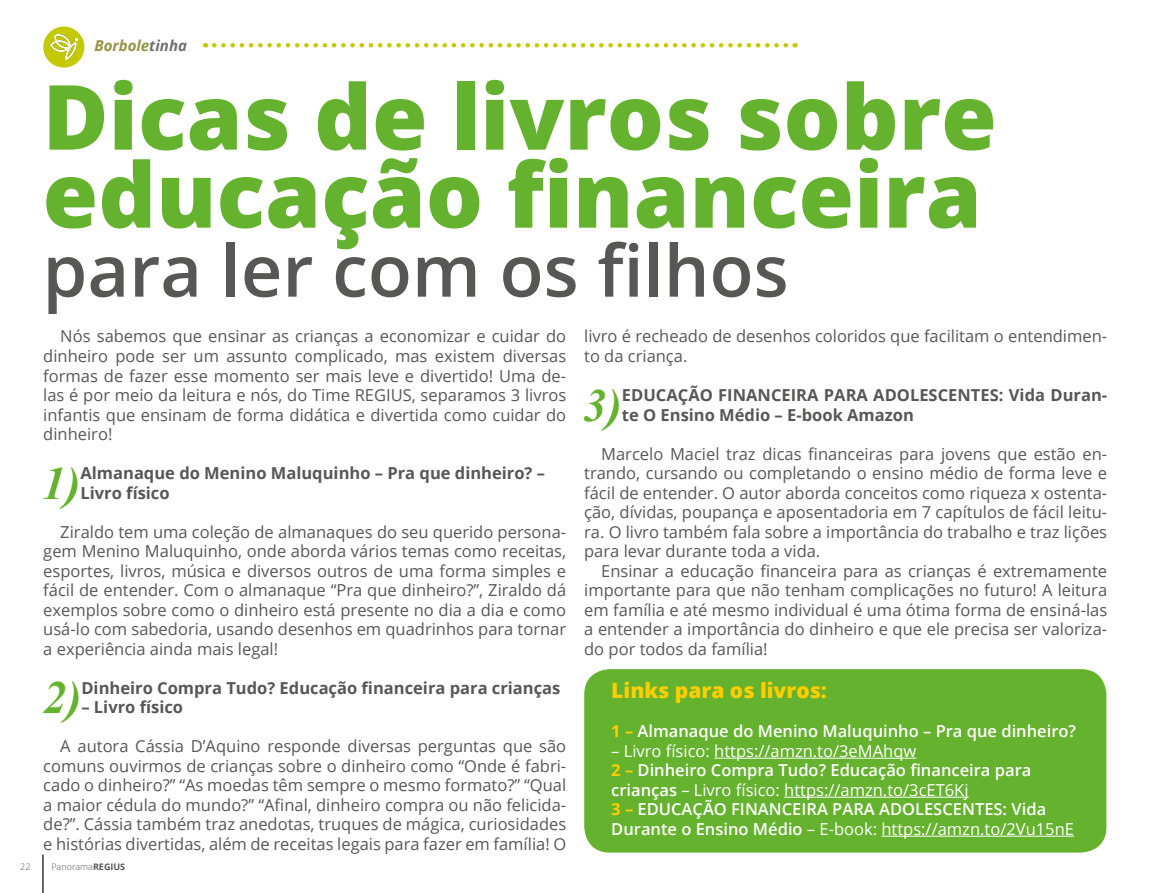
<style>
.page{position:relative;width:1149px;height:893px;background:#fff}
.page>*{position:absolute;margin:0;border:0;box-sizing:border-box;transform-origin:0 0}
.t1{font:800 90px "Open Sans";color:#65b22e}
.t2{font:600 72px "Open Sans";color:#575756}
.Estilo_de_parágrafo{font:italic 700 45.9px "Times New Roman";color:#65b22e}
.Parágrafo_simples{font:800 21px "Open Sans";color:#ffce00}
.Parágrafo_simples-2{font:16.5px/19.5px "Open Sans";color:#575756;text-align:justify}
.Parágrafo_simples-3{font:600 16.5px/19.5px "Open Sans";color:#fff}
.Estilo_de_parágrafo-2{font:700 16.5px/19.5px "Open Sans";color:#575756}
.Parágrafo_simples-4{font:16.5px "Open Sans";color:#fff}
.t3{font:italic 700 15px "Open Sans";color:#949348}
.t4{font:300 9px "Open Sans";color:#575756}
.s1{color:#706f6f}
.s2{font-weight:700}
.s3{font-weight:700;color:#ffce00}
.s4{font-weight:400}
</style>
<div class="page">
<svg style="left:43px;top:854px;width:1px;height:39px"></svg>
<div style="left:43px;top:27px;width:41px;height:41px;background:#c4c900;border-radius:50%"></div>
<svg style="left:214px;top:43px;width:581px;height:5px"></svg>
<div style="left:584px;top:669px;width:522px;height:184px;background:#65b22e;border-radius:26px"></div>
<hr style="left:714px;top:758px;width:202px;height:1px;background:#fff">
<hr style="left:784px;top:797px;width:184px;height:1px;background:#fff">
<hr style="left:881px;top:836px;width:192px;height:1px;background:#fff">
<img style="left:50px;top:34px;width:28px;height:26px">
<p class="t3" style="left:94px;top:35px;width:94px">Borbole<span class="s1">tinha</span></p>
<p class="t1" style="left:43px;top:48px;width:955px">Dicas de livros sobre</p>
<p class="t1" style="left:43px;top:126px;width:940px">educação financeira</p>
<p class="t2" style="left:43px;top:221px;width:747px">para ler com os filhos</p>
<p class="Parágrafo_simples-2" style="left:43px;top:326px;width:524px;text-indent:17px">Nós sabemos que ensinar as crianças a economizar e cuidar do dinheiro pode ser um assunto complicado, mas existem diversas formas de fazer esse momento ser mais leve e divertido! Uma de&shy;las é por meio da leitura e nós, do Time REGIUS, separamos 3 livros infantis que ensinam de forma didática e divertida como cuidar do dinheiro!</p>
<p class="Estilo_de_parágrafo" style="left:42px;top:451px;width:40px">1)</p>
<p class="Estilo_de_parágrafo-2" style="left:80px;top:463px;width:466px">Almanaque do Menino Maluquinho – Pra que dinheiro? –<br>Livro físico</p>
<p class="Parágrafo_simples-2" style="left:43px;top:521px;width:524px;text-indent:17px">Ziraldo tem uma coleção de almanaques do seu querido persona&shy;gem Menino Maluquinho, onde aborda vários temas como receitas, esportes, livros, música e diversos outros de uma forma simples e fácil de entender. Com o almanaque “Pra que dinheiro?”, Ziraldo dá exemplos sobre como o dinheiro está presente no dia a dia e como usá-lo com sabedoria, usando desenhos em quadrinhos para tornar a experiência ainda mais legal!</p>
<p class="Estilo_de_parágrafo" style="left:43px;top:666px;width:40px">2)</p>
<p class="Estilo_de_parágrafo-2" style="left:81px;top:677px;width:480px">Dinheiro Compra Tudo? Educação financeira para crianças</p>
<p class="Estilo_de_parágrafo-2" style="left:81px;top:697px;width:103px">– Livro físico</p>
<p class="Parágrafo_simples-2" style="left:43px;top:736px;width:524px;text-indent:17px">A autora Cássia D’Aquino responde diversas perguntas que são comuns ouvirmos de crianças sobre o dinheiro como “Onde é fabri&shy;cado o dinheiro?” “As moedas têm sempre o mesmo formato?” “Qual a maior cédula do mundo?” “Afinal, dinheiro compra ou não felicida&shy;de?”. Cássia também traz anedotas, truques de mágica, curiosidades e histórias divertidas, além de receitas legais para fazer em família! O</p>
<p class="t4" style="left:20px;top:861px;width:12px">22</p>
<p class="t4" style="left:51px;top:861px;width:75px">Panorama<span class="s2">REGIUS</span></p>
<p class="Parágrafo_simples-2" style="left:584px;top:326px;width:524px">livro é recheado de desenhos coloridos que facilitam o entendimen&shy;to da criança.</p>
<p class="Estilo_de_parágrafo" style="left:583px;top:373px;width:40px">3)</p>
<p class="Estilo_de_parágrafo-2" style="left:621px;top:385px;width:486px">EDUCAÇÃO FINANCEIRA PARA ADOLESCENTES: Vida Duran&shy;te O Ensino Médio – E-book Amazon</p>
<p class="Parágrafo_simples-2" style="left:584px;top:443px;width:524px;text-indent:17px">Marcelo Maciel traz dicas financeiras para jovens que estão en&shy;trando, cursando ou completando o ensino médio de forma leve e fácil de entender. O autor aborda conceitos como riqueza x ostenta&shy;ção, dívidas, poupança e aposentadoria em 7 capítulos de fácil leitu&shy;ra. O livro também fala sobre a importância do trabalho e traz lições para levar durante toda a vida.</p>
<p class="Parágrafo_simples-2" style="left:584px;top:560px;width:524px;text-indent:17px">Ensinar a educação financeira para as crianças é extremamente importante para que não tenham complicações no futuro! A leitura em família e até mesmo individual é uma ótima forma de ensiná-las a entender a importância do dinheiro e que ele precisa ser valoriza&shy;do por todos da família!</p>
<p class="Parágrafo_simples" style="left:611px;top:675px;width:217px">Links para os livros:</p>
<p class="Parágrafo_simples-3" style="left:611px;top:721px;width:466px"><span class="s3">1 –</span> Almanaque do Menino Maluquinho – Pra que dinheiro?</p>
<p class="Parágrafo_simples-4" style="left:611px;top:740px;width:306px">– Livro físico: https://amzn.to/3eMAhqw</p>
<p class="Parágrafo_simples-3" style="left:611px;top:760px;width:421px"><span class="s3">2 –</span> Dinheiro Compra Tudo? Educação financeira para crianças <span class="s4">– Livro físico: https://amzn.to/3cET6Kj</span></p>
<p class="Parágrafo_simples-3" style="left:611px;top:799px;width:464px"><span class="s3">3 –</span> EDUCAÇÃO FINANCEIRA PARA ADOLESCENTES: Vida<br>Durante o Ensino Médio <span class="s4">– E-book: https://amzn.to/2Vu15nE</span></p>
</div>
